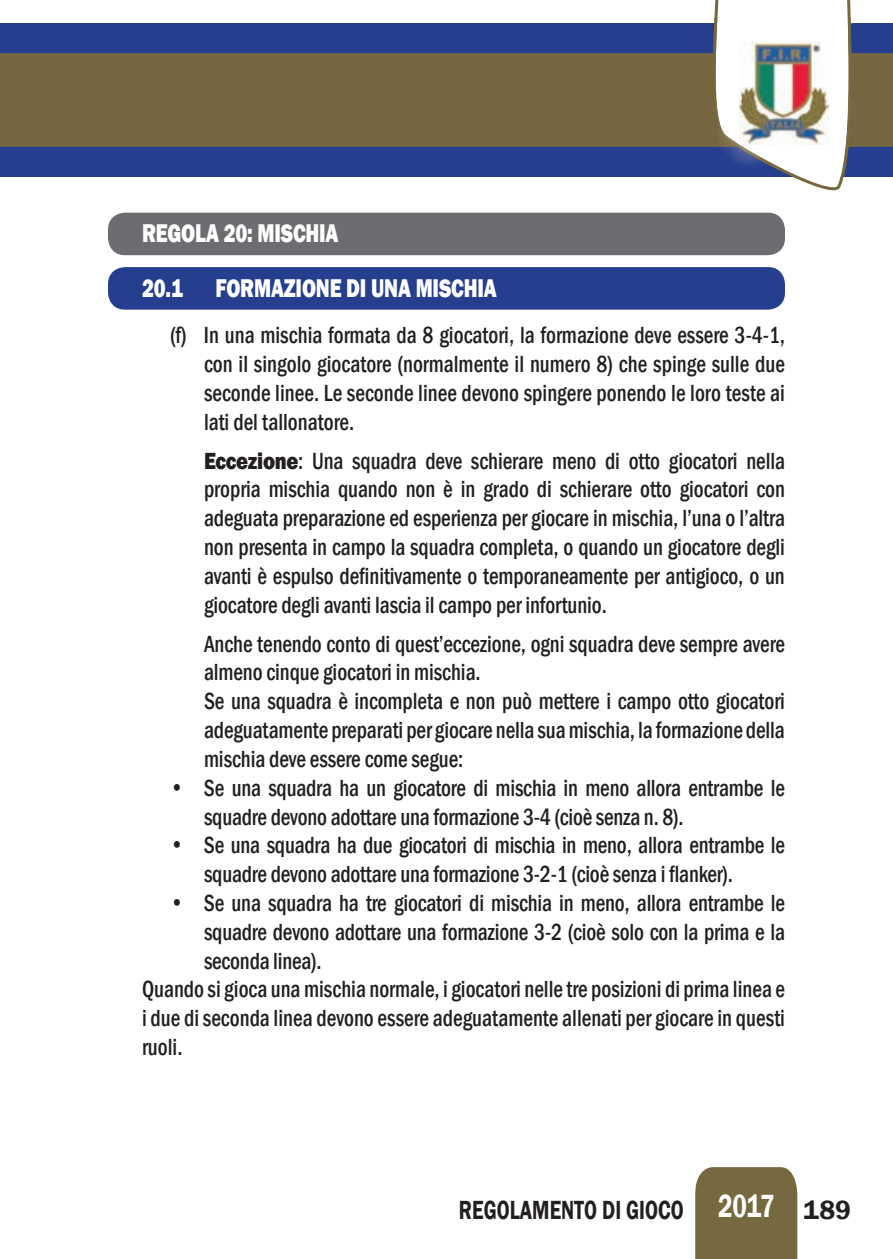
<style>
.page{position:relative;width:893px;height:1259px;background:#fff}
.page>*{position:absolute;margin:0;border:0;box-sizing:border-box;transform-origin:0 0}
.t1{font:600 27px "Franklin Gothic";color:#231f20;scale:.75 1}
.t2{font:800 26.4px/54.3px "Franklin Gothic";letter-spacing:-.01em;color:#fff;scale:.77 1}
.t3{font:500 condensed 24px/28.8px "Franklin Gothic";letter-spacing:-.005em;color:#231f20;scale:.9 1}
.s1{font-weight:800;font-stretch:normal}
.s2{font-size:33px;color:#fff}
</style>
<div class="page">
<div style="left:0;top:23px;width:893px;height:153px;background:#253f8e"></div>
<div style="left:0;top:55px;width:893px;height:90px;background:#75663f"></div>
<hr style="left:0;top:53px;width:893px;height:3px;background:#76683f">
<hr style="left:0;top:144px;width:893px;height:3px;background:#76683f">
<div style="left:695px;top:1167px;width:102px;height:92px;background:#76683f"></div>
<svg style="left:707px;top:0;width:149px;height:191px"></svg>
<img style="left:714px;top:17px;width:137px;height:152px">
<img style="left:740px;top:41px;width:88px;height:103px">
<div style="left:108px;top:213px;width:677px;height:42px;background:#6c6d70;border-radius:17px"></div>
<div style="left:108px;top:267px;width:677px;height:43px;background:#253f8e;border-radius:17px"></div>
<p class="t2" style="left:142px;top:206px;width:462px">REGOLA 20: MISCHIA<br>20.1 FORMAZIONE DI UNA MISCHIA</p>
<p class="t3" style="left:204px;top:320px;width:647px;text-align:justify;text-indent:-34px">(f) In una mischia formata da 8 giocatori, la formazione deve essere 3-4-1, con il singolo giocatore (normalmente il numero 8) che spinge sulle due seconde linee. Le seconde linee devono spingere ponendo le loro teste ai lati del tallonatore.</p>
<p class="t3" style="left:204px;top:446px;width:647px;text-align:justify"><span class="s1">Eccezione</span>: Una squadra deve schierare meno di otto giocatori nella propria mischia quando non è in grado di schierare otto giocatori con adeguata preparazione ed esperienza per giocare in mischia, l’una o l’altra non presenta in campo la squadra completa, o quando un giocatore degli avanti è espulso definitivamente o temporaneamente per antigioco, o un giocatore degli avanti lascia il campo per infortunio.</p>
<p class="t3" style="left:204px;top:629px;width:647px">Anche tenendo conto di quest’eccezione, ogni squadra deve sempre avere almeno cinque giocatori in mischia.<br>Se una squadra è incompleta e non può mettere i campo otto giocatori adeguatamente preparati per giocare nella sua mischia, la formazione della mischia deve essere come segue:</p>
<p class="t3" style="left:204px;top:773px;width:647px;text-indent:-34px">• Se una squadra ha un giocatore di mischia in meno allora entrambe le squadre devono adottare una formazione 3-4 (cioè senza n. 8).</p>
<p class="t3" style="left:204px;top:830px;width:647px;text-indent:-34px">• Se una squadra ha due giocatori di mischia in meno, allora entrambe le squadre devono adottare una formazione 3-2-1 (cioè senza i flanker).</p>
<p class="t3" style="left:170px;top:888px;width:685px">• Se una squadra ha tre giocatori di mischia in meno, allora entrambe le</p>
<p class="t3" style="left:204px;top:917px;width:647px">squadre devono adottare una formazione 3-2 (cioè solo con la prima e la</p>
<p class="t3" style="left:204px;top:946px;width:132px">seconda linea).</p>
<p class="t3" style="left:142px;top:974px;width:716px">Quando si gioca una mischia normale, i giocatori nelle tre posizioni di prima linea e</p>
<p class="t3" style="left:142px;top:1003px;width:716px">i due di seconda linea devono essere adeguatamente allenati per giocare in questi</p>
<p class="t3" style="left:142px;top:1032px;width:46px">ruoli.</p>
<p class="t1" style="left:459px;top:1193px;width:524px">REGOLAMENTO DI GIOCO <span class="s2">2017</span> 189</p>
</div>
